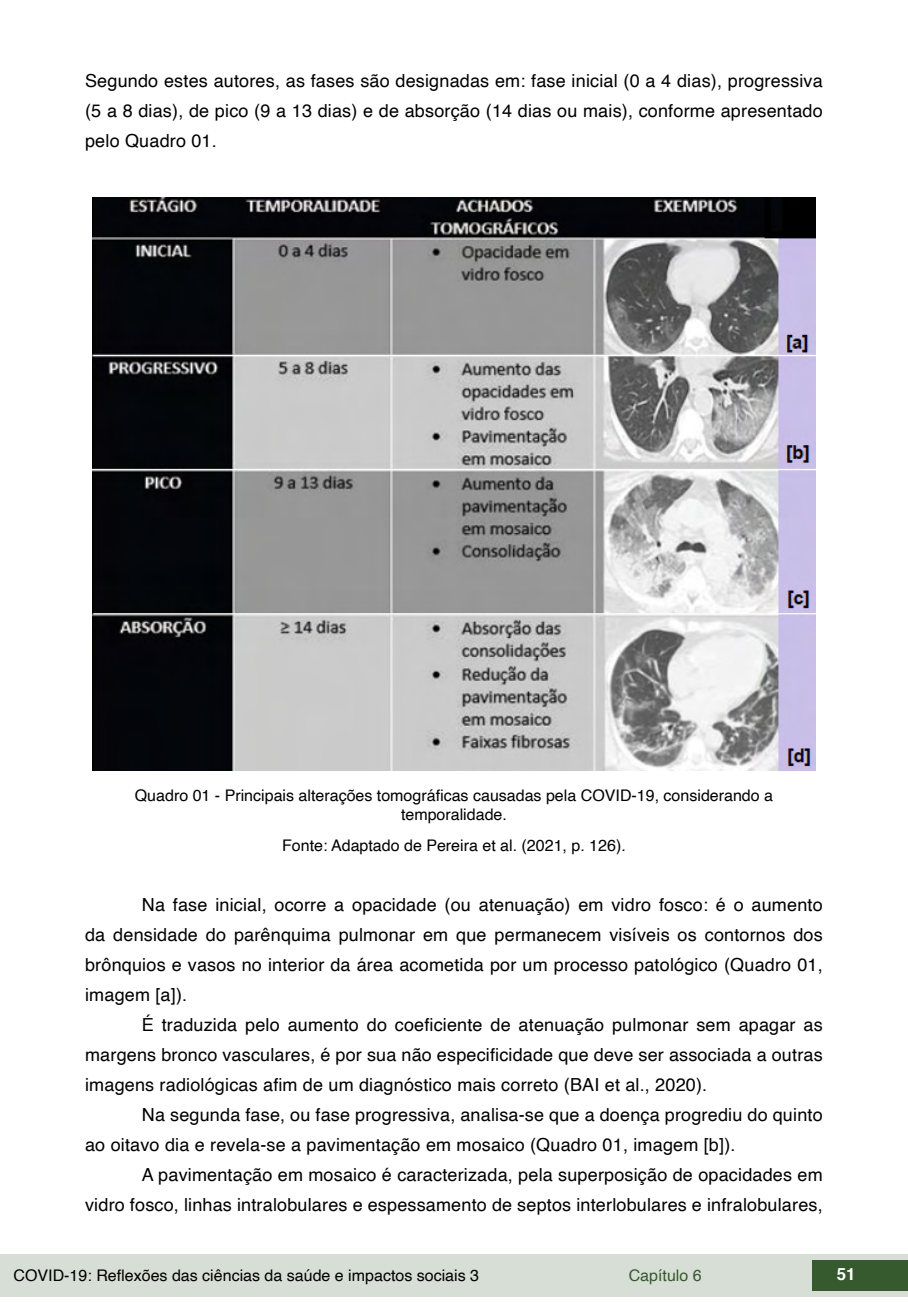
<style>
.page{position:relative;width:908px;height:1304px;background:#fff}
.page>*{position:absolute;margin:0;border:0;box-sizing:border-box;transform-origin:0 0}
.t1{font:18px/30px "Helvetica";letter-spacing:.01em;color:#000;text-align:justify}
.t2{font:700 16.8px "Helvetica";color:#fff}
.t3{font:16px/19.2px "Helvetica";color:#000;text-align:center}
.t4{font:16px "Helvetica";color:#36592e}
</style>
<div class="page">
<div style="left:0;top:1254px;width:906px;height:43px;background:#d7ded5"></div>
<div style="left:812px;top:1261px;width:95px;height:30px;background:#36592e"></div>
<img style="left:92px;top:197px;width:723px;height:573px">
<p class="t1" style="left:85px;top:66px;width:738px">Segundo estes autores, as fases são designadas em: fase inicial (0 a 4 dias), progressiva (5 a 8 dias), de pico (9 a 13 dias) e de absorção (14 dias ou mais), conforme apresentado pelo Quadro 01.</p>
<p class="t3" style="left:135px;top:786px;width:639px">Quadro 01 - Principais alterações tomográficas causadas pela COVID-19, considerando a temporalidade.</p>
<p class="t3" style="left:282px;top:836px;width:345px">Fonte: Adaptado de Pereira et al. (2021, p. 126).</p>
<p class="t1" style="left:85px;top:890px;width:738px;text-indent:57px">Na fase inicial, ocorre a opacidade (ou atenuação) em vidro fosco: é o aumento da densidade do parênquima pulmonar em que permanecem visíveis os contornos dos brônquios e vasos no interior da área acometida por um processo patológico (Quadro 01, imagem [a]).</p>
<p class="t1" style="left:85px;top:1010px;width:738px;text-indent:57px">É traduzida pelo aumento do coeficiente de atenuação pulmonar sem apagar as margens bronco vasculares, é por sua não especificidade que deve ser associada a outras imagens radiológicas afim de um diagnóstico mais correto (BAI et al., 2020).</p>
<p class="t1" style="left:85px;top:1100px;width:738px;text-indent:57px">Na segunda fase, ou fase progressiva, analisa-se que a doença progrediu do quinto ao oitavo dia e revela-se a pavimentação em mosaico (Quadro 01, imagem [b]).</p>
<p class="t1" style="left:85px;top:1160px;width:738px;text-align:right">A pavimentação em mosaico é caracterizada, pela superposição de opacidades em<br>vidro fosco, linhas intralobulares e espessamento de septos interlobulares e infralobulares,</p>
<p class="t3" style="left:14px;top:1266px;width:467px">COVID-19: Reflexões das ciências da saúde e impactos sociais 3</p>
<p class="t4" style="left:628px;top:1263px;width:74px">Capítulo 6</p>
<p class="t2" style="left:836px;top:1261px;width:20px">51</p>
</div>
